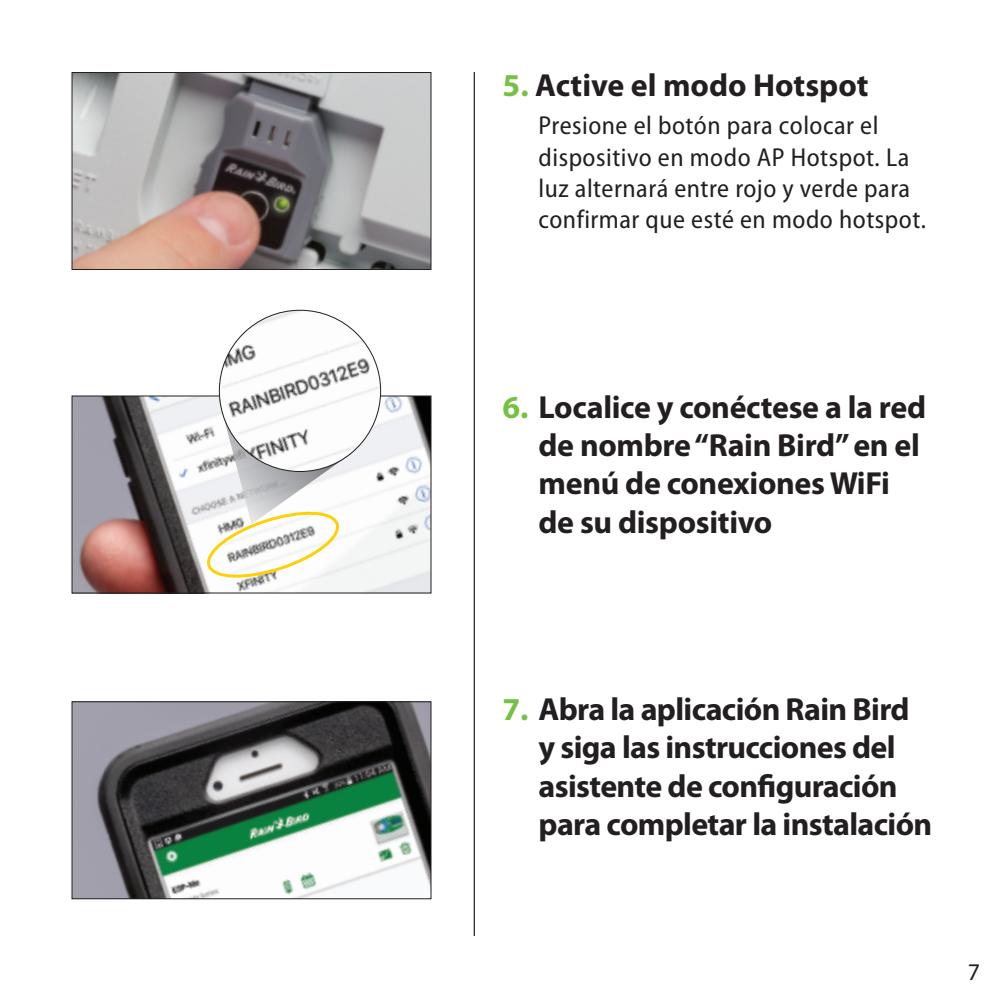
<style>
.page{position:relative;width:1008px;height:1008px;background:#fff}
.page>*{position:absolute;margin:0;border:0;box-sizing:border-box;transform-origin:0 0}
.t1{font:700 32px/38.4px "Myriad Pro";letter-spacing:-.02em;color:#231f20}
.t2{font:700 32px "Myriad Pro";color:#231f20}
.t3{font:semi-condensed 26px/31.2px "Myriad Pro";letter-spacing:.02em;color:#231f20}
.t4{font:24px "Myriad Pro";color:#231f20}
.s1{color:#76c043}
</style>
<div class="page">
<img style="left:74px;top:398px;width:356px;height:194px">
<div style="left:72px;top:396px;width:360px;height:198px;border:1px solid #231f20"></div>
<hr style="left:474px;top:72px;width:1px;height:864px;background:#231f20">
<img style="left:219px;top:310px;width:162px;height:162px;border-radius:81px">
<svg style="left:205px;top:399px;width:146px;height:183px"></svg>
<img style="left:74px;top:74px;width:356px;height:194px">
<div style="left:72px;top:72px;width:360px;height:198px;border:1px solid #231f20"></div>
<img style="left:74px;top:703px;width:356px;height:194px">
<div style="left:72px;top:701px;width:360px;height:198px;border:1px solid #231f20"></div>
<p class="t2" style="left:503px;top:64px;width:368px"><span class="s1">5.</span> Active el modo Hotspot</p>
<p class="t3" style="left:539px;top:110px;width:389px">Presione el botón para colocar el dispositivo en modo AP Hotspot. La luz alternará entre rojo y verde para confirmar que esté en modo hotspot.</p>
<p class="t1" style="left:539px;top:387px;width:389px;text-indent:-36px"><span class="s1">6.</span> Localice y conéctese a la red de nombre “Rain Bird” en el menú de conexiones WiFi de su dispositivo</p>
<p class="t1" style="left:539px;top:689px;width:395px;text-indent:-36px"><span class="s1">7.</span> Abra la aplicación Rain Bird y siga las instrucciones del asistente de configuración para completar la instalación</p>
<p class="t4" style="left:968px;top:957px;width:14px">7</p>
</div>
